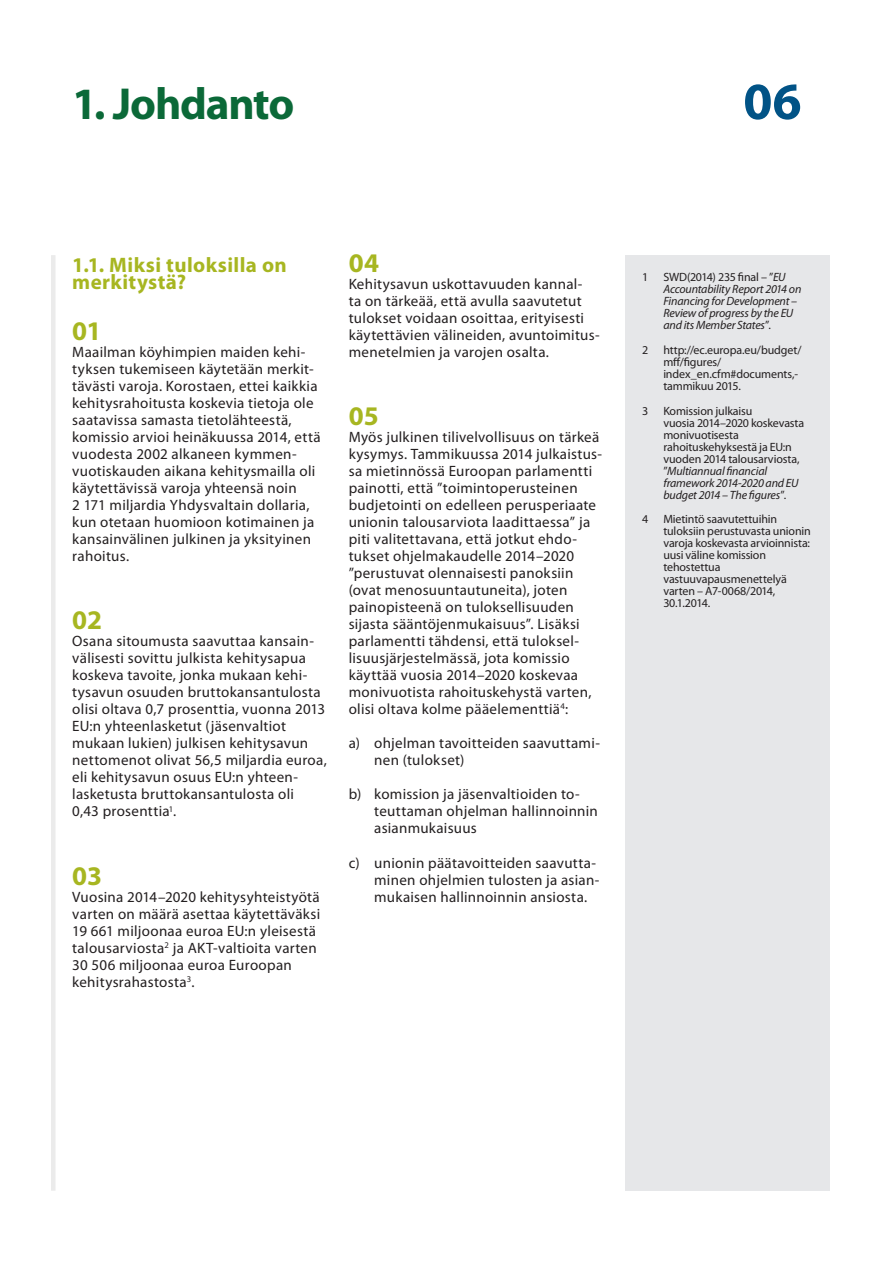
<style>
.page{position:relative;width:893px;height:1263px;background:#fff}
.page>*{position:absolute;margin:0;border:0;box-sizing:border-box;transform-origin:0 0}
.t1{font:700 52.5px "Myriad Pro";color:#015386}
.E_01_-_CHAP_TITRE_CH{font:700 45px "Myriad Pro";letter-spacing:-.025em;color:#0b6938}
.E_05_-_CHAP__1__TEXT{font:700 27px "Myriad Pro";color:#a7b621}
.E_02_-_CHAP__TITRE_C{font:700 21px/17px "Myriad Pro";letter-spacing:.02em;color:#a7b621}
.E_05_-_CHAP__1__TEXT-2{font:15px/17px "Myriad Pro";letter-spacing:.02em;color:#231f20}
.E_07_-_CHAP___a__TEX{font:15px/17px "Myriad Pro";letter-spacing:.02em;color:#231f20}
.E_08_-_CHAP__FOOTNOT{font:12px/12px "Myriad Pro";letter-spacing:-.015em;color:#231f20}
.E_08_-_CHAP__FOOTNOT-2{font:italic 12px/12px "Myriad Pro";letter-spacing:-.015em;color:#231f20}
.s1{font-style:normal}
.s2{font-style:italic}
</style>
<div class="page">
<div style="left:51px;top:255px;width:5px;height:936px;background:#ebebeb"></div>
<div style="left:625px;top:255px;width:204px;height:936px;background:#e6e7e9"></div>
<p class="E_01_-_CHAP_TITRE_CH" style="left:72px;top:75px;width:224px">1. Johdanto</p>
<h1 class="t1" style="left:743px;top:67px;width:60px">06</h1>
<p class="E_02_-_CHAP__TITRE_C" style="left:72px;top:256px;width:216px">1.1. Miksi tuloksilla on merkitystä?</p>
<p class="E_05_-_CHAP__1__TEXT" style="left:72px;top:313px;width:31px">01</p>
<p class="E_05_-_CHAP__1__TEXT-2" style="left:72px;top:343px;width:250px">Maailman köyhimpien maiden kehi&shy;tyksen tukemiseen käytetään merkit&shy;tävästi varoja. Korostaen, ettei kaikkia kehitysrahoitusta koskevia tietoja ole saatavissa samasta tietolähteestä, komissio arvioi heinäkuussa 2014, että vuodesta 2002 alkaneen kymmen&shy;vuotiskauden aikana kehitysmailla oli käytettävissä varoja yhteensä noin<br>2 171 miljardia Yhdysvaltain dollaria, kun otetaan huomioon kotimainen ja kansainvälinen julkinen ja yksityinen rahoitus.</p>
<p class="E_05_-_CHAP__1__TEXT" style="left:72px;top:603px;width:31px">02</p>
<p class="E_05_-_CHAP__1__TEXT-2" style="left:72px;top:633px;width:256px">Osana sitoumusta saavuttaa kansain&shy;välisesti sovittu julkista kehitysapua koskeva tavoite, jonka mukaan kehi&shy;tysavun osuuden bruttokansantulosta olisi oltava 0,7 prosenttia, vuonna 2013<br>EU:n yhteenlasketut (jäsenvaltiot mukaan lukien) julkisen kehitysavun nettomenot olivat 56,5 miljardia euroa, eli kehitysavun osuus EU:n yhteen&shy;lasketusta bruttokansantulosta oli<br>0,43 prosenttia<sup>1</sup>.</p>
<p class="E_05_-_CHAP__1__TEXT" style="left:72px;top:858px;width:32px">03</p>
<p class="E_05_-_CHAP__1__TEXT-2" style="left:72px;top:888px;width:250px">Vuosina 2014–2020 kehitysyhteistyötä varten on määrä asettaa käytettäväksi 19 661 miljoonaa euroa EU:n yleisestä talousarviosta<sup>2</sup> ja AKT-valtioita varten 30 506 miljoonaa euroa Euroopan kehitysrahastosta<sup>3</sup>.</p>
<p class="E_05_-_CHAP__1__TEXT" style="left:349px;top:245px;width:32px">04</p>
<p class="E_05_-_CHAP__1__TEXT-2" style="left:349px;top:275px;width:252px">Kehitysavun uskottavuuden kannal-<br>ta on tärkeää, että avulla saavutetut tulokset voidaan osoittaa, erityisesti käytettävien välineiden, avuntoimitus&shy;menetelmien ja varojen osalta.</p>
<p class="E_05_-_CHAP__1__TEXT" style="left:349px;top:398px;width:32px">05</p>
<p class="E_05_-_CHAP__1__TEXT-2" style="left:349px;top:428px;width:255px">Myös julkinen tilivelvollisuus on tärkeä kysymys. Tammikuussa 2014 julkaistus&shy;sa mietinnössä Euroopan parlamentti painotti, että ”toimintoperusteinen budjetointi on edelleen perusperiaate unionin talousarviota laadittaessa” ja piti valitettavana, että jotkut ehdo&shy;tukset ohjelmakaudelle 2014–2020 ”perustuvat olennaisesti panoksiin (ovat menosuuntautuneita), joten painopisteenä on tuloksellisuuden sijasta sääntöjenmukaisuus”. Lisäksi parlamentti tähdensi, että tuloksel&shy;lisuusjärjestelmässä, jota komissio käyttää vuosia 2014–2020 koskevaa monivuotista rahoituskehystä varten, olisi oltava kolme pääelementtiä<sup>4</sup>:</p>
<p class="E_07_-_CHAP___a__TEX" style="left:374px;top:735px;width:227px;text-indent:-26px">a) ohjelman tavoitteiden saavuttami&shy;nen (tulokset)</p>
<p class="E_07_-_CHAP___a__TEX" style="left:374px;top:786px;width:225px;text-indent:-26px">b) komission ja jäsenvaltioiden to&shy;teuttaman ohjelman hallinnoinnin asianmukaisuus</p>
<p class="E_07_-_CHAP___a__TEX" style="left:374px;top:854px;width:227px;text-indent:-26px">c) unionin päätavoitteiden saavutta&shy;minen ohjelmien tulosten ja asian&shy;mukaisen hallinnoinnin ansiosta.</p>
<p class="E_08_-_CHAP__FOOTNOT" style="left:642px;top:271px;width:8px">1</p>
<p class="E_08_-_CHAP__FOOTNOT-2" style="left:663px;top:271px;width:140px"><span class="s1">SWD(2014) 235 final – ”</span>EU<br>Accountability Report 2014 on<br>Financing for Development –<br>Review of progress by the EU and its Member States<span class="s1">”.</span></p>
<p class="E_08_-_CHAP__FOOTNOT" style="left:642px;top:344px;width:8px">2</p>
<p class="E_08_-_CHAP__FOOTNOT" style="left:663px;top:344px;width:140px">http://ec.europa.eu/budget/ mff/figures/ index_en.cfm#documents,- tammikuu 2015.</p>
<p class="E_08_-_CHAP__FOOTNOT" style="left:642px;top:404px;width:8px">3</p>
<p class="E_08_-_CHAP__FOOTNOT" style="left:663px;top:404px;width:142px">Komission julkaisu<br>vuosia 2014–2020 koskevasta monivuotisesta rahoituskehyksestä ja EU:n vuoden 2014 talousarviosta, ”<span class="s2">Multiannual financial framework 2014</span>-<span class="s2">2020 and EU budget 2014 – The figures</span>”.</p>
<p class="E_08_-_CHAP__FOOTNOT" style="left:642px;top:513px;width:8px">4</p>
<p class="E_08_-_CHAP__FOOTNOT" style="left:663px;top:513px;width:149px">Mietintö saavutettuihin tuloksiin perustuvasta unionin varoja koskevasta arvioinnista: uusi väline komission tehostettua vastuuvapausmenettelyä varten – A7-0068/2014,<br>30.1.2014.</p>
</div>
